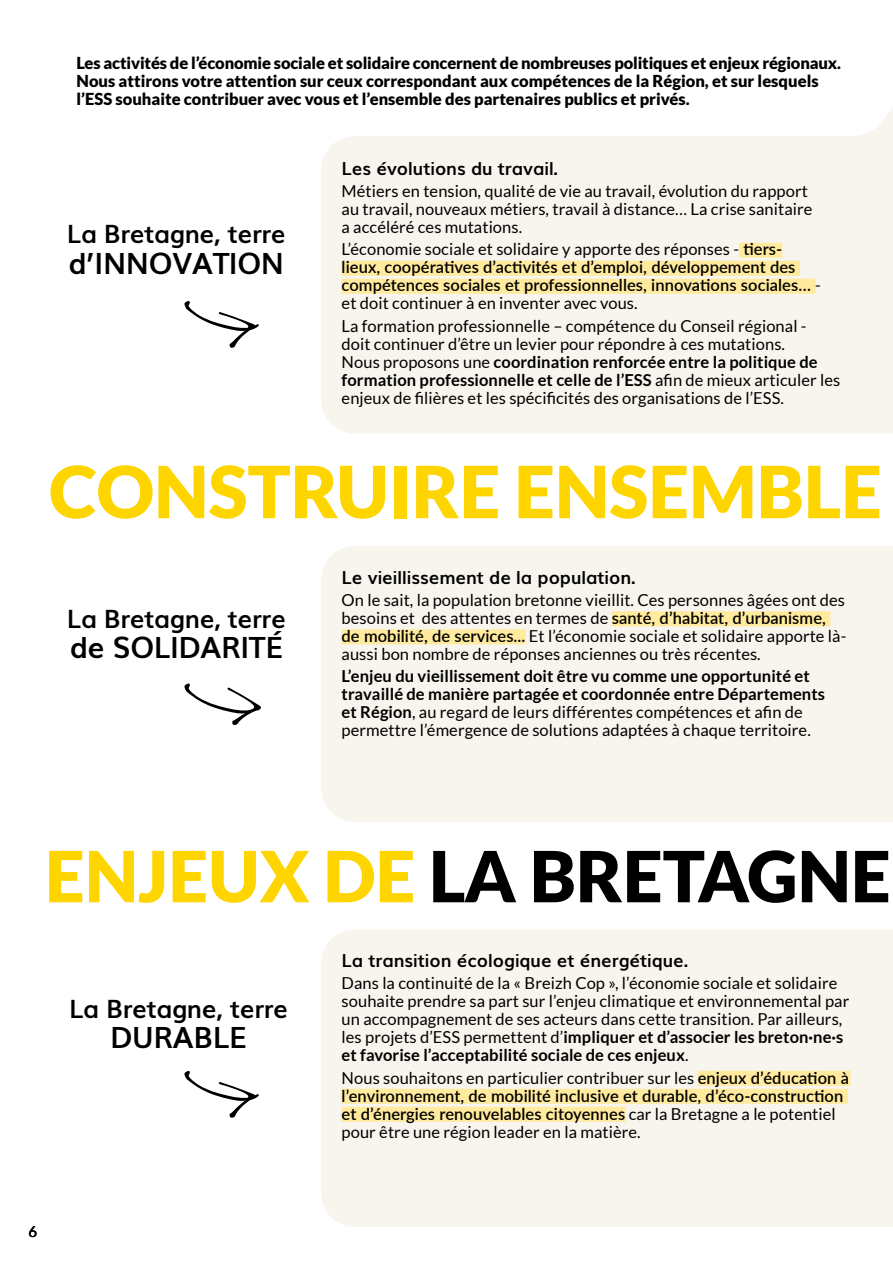
<style>
.page{position:relative;width:893px;height:1263px;background:#fff}
.page>*{position:absolute;margin:0;border:0;box-sizing:border-box;transform-origin:0 0}
.t1{font:900 72px "Lato";color:#ffd500}
.t2{font:900 70.5px "Lato";color:#000}
.t3{font:700 29.25px "Muli";letter-spacing:-.01em;color:#000}
.t4{font:700 25.2px "Muli";letter-spacing:-.01em;color:#000}
.t5{font:700 18px "Muli";color:#000}
.t6{font:16.5px/18px "Lato";letter-spacing:.005em;color:#000}
.t7{font:600 16.5px/18px "Lato";letter-spacing:.005em;color:#000}
.t8{font:900 16.5px/18px "Lato";color:#000}
.t9{font:700 16.5px/18px "Lato";letter-spacing:.005em;color:#000}
.t10{font:15px "Lato";color:#000}
.s1{font-weight:400}
.s2{font-weight:700}
.s3{font-weight:600}
.s4{color:#ffd500}
</style>
<div class="page">
<svg style="left:321px;top:108px;width:572px;height:326px;background:#f8f5ef"></svg>
<div style="left:321px;top:546px;width:572px;height:276px;background:#f8f5ee"></div>
<div style="left:321px;top:929px;width:572px;height:298px;background:#f8f5ee"></div>
<div style="left:739px;top:243px;width:43px;height:15px;background:#ffea9d"></div>
<div style="left:342px;top:261px;width:458px;height:15px;background:#ffea9d"></div>
<div style="left:342px;top:279px;width:473px;height:15px;background:#ffea9d"></div>
<div style="left:612px;top:611px;width:218px;height:15px;background:#ffea9d"></div>
<div style="left:342px;top:629px;width:184px;height:15px;background:#ffea9d"></div>
<div style="left:698px;top:1071px;width:152px;height:15px;background:#ffea9d"></div>
<div style="left:342px;top:1089px;width:506px;height:15px;background:#ffea9d"></div>
<div style="left:342px;top:1107px;width:283px;height:15px;background:#ffea9d"></div>
<svg style="left:184px;top:683px;width:75px;height:31px"></svg>
<svg style="left:184px;top:1071px;width:75px;height:30px"></svg>
<svg style="left:184px;top:301px;width:75px;height:30px"></svg>
<p class="t8" style="left:77px;top:53px;width:766px">Les activités de l’économie sociale et solidaire concernent de nombreuses politiques et enjeux régionaux.<br>Nous attirons votre attention sur ceux correspondant aux compétences de la Région, et sur lesquels l’ESS souhaite contribuer avec vous et l’ensemble des partenaires publics et privés.</p>
<h3 class="t4" style="left:67px;top:214px;width:220px">La Bretagne, terre</h3>
<h3 class="t3" style="left:68px;top:240px;width:217px">d’INNOVATION</h3>
<p class="t5" style="left:342px;top:154px;width:218px">Les évolutions du travail.</p>
<p class="t6" style="left:342px;top:182px;width:472px">Métiers en tension, qualité de vie au travail, évolution du rapport au travail, nouveaux métiers, travail à distance… La crise sanitaire a accéléré ces mutations.</p>
<p class="t7" style="left:342px;top:240px;width:481px"><span class="s1">L’économie sociale et solidaire y apporte des réponses -</span> tiers&shy;lieux, coopératives d’activités et d’emploi, développement des compétences sociales et professionnelles, innovations sociales… <span class="s1">- et doit continuer à en inventer avec vous.</span></p>
<p class="t6" style="left:342px;top:317px;width:500px">La formation professionnelle – compétence du Conseil régional -<br>doit continuer d’être un levier pour répondre à ces mutations.<br>Nous proposons une <span class="s2">coordination renforcée entre la politique de formation professionnelle et celle de l’ESS</span> afin de mieux articuler les enjeux de filières et les spécificités des organisations de l’ESS.</p>
<h1 class="t1" style="left:49px;top:450px;width:834px">CONSTRUIRE ENSEMBLE</h1>
<h3 class="t4" style="left:67px;top:598px;width:220px">La Bretagne, terre</h3>
<h3 class="t3" style="left:70px;top:624px;width:215px">de SOLIDARITÉ</h3>
<p class="t5" style="left:342px;top:563px;width:296px">Le vieillissement de la population.</p>
<p class="t6" style="left:342px;top:591px;width:506px">On le sait, la population bretonne vieillit. Ces personnes âgées ont des besoins et des attentes en termes de <span class="s3">santé, d’habitat, d’urbanisme, de mobilité, de services...</span> Et l’économie sociale et solidaire apporte là&shy;aussi bon nombre de réponses anciennes ou très récentes.</p>
<p class="t9" style="left:342px;top:667px;width:485px">L’enjeu du vieillissement doit être vu comme une opportunité et travaillé de manière partagée et coordonnée entre Départements et Région<span class="s1">, au regard de leurs différentes compétences et afin de permettre l’émergence de solutions adaptées à chaque territoire.</span></p>
<h2 class="t2" style="left:45px;top:835px;width:847px"><span class="s4">ENJEUX DE</span> LA BRETAGNE</h2>
<h3 class="t4" style="left:69px;top:988px;width:220px">La Bretagne, terre</h3>
<h3 class="t3" style="left:110px;top:1014px;width:139px">DURABLE</h3>
<p class="t5" style="left:342px;top:946px;width:348px">La transition écologique et énergétique.</p>
<p class="t6" style="left:342px;top:974px;width:509px">Dans la continuité de la « Breizh Cop », l’économie sociale et solidaire souhaite prendre sa part sur l’enjeu climatique et environnemental par un accompagnement de ses acteurs dans cette transition. Par ailleurs, les projets d’ESS permettent d’<span class="s2">impliquer et d’associer les breton·ne·s et favorise l’acceptabilité sociale de ces enjeux</span>.</p>
<p class="t7" style="left:342px;top:1068px;width:509px"><span class="s1">Nous souhaitons en particulier contribuer sur les</span> enjeux d’éducation à l’environnement, de mobilité inclusive et durable, d’éco-construction et d’énergies renouvelables citoyennes <span class="s1">car la Bretagne a le potentiel pour être une région leader en la matière.</span></p>
<p class="t10" style="left:29px;top:1223px;width:10px">6</p>
</div>
